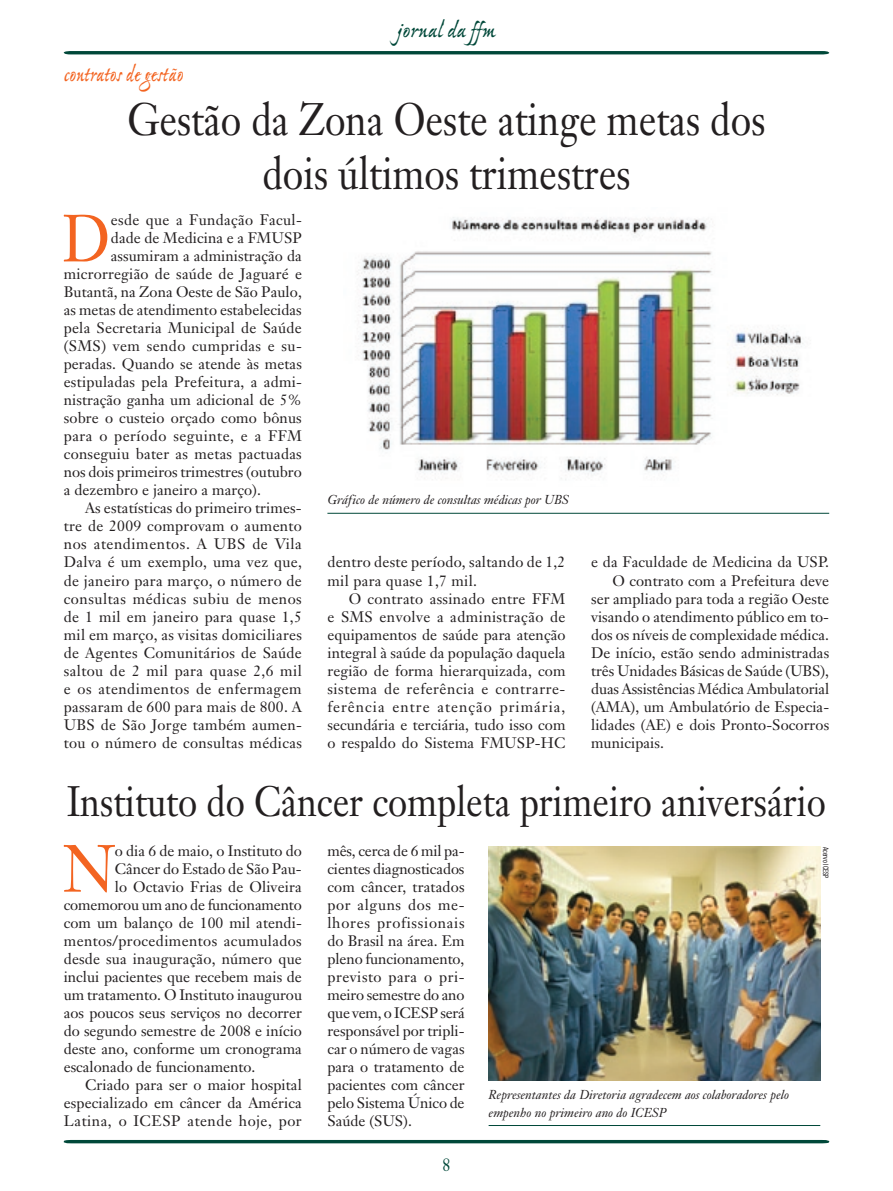
<style>
.page{position:relative;width:893px;height:1191px;background:#fff}
.page>*{position:absolute;margin:0;border:0;box-sizing:border-box;transform-origin:0 0}
.t1{font:65.55px "Janson Text";color:#f36421;scale:.9 1}
.t2{font:45px/54px "Janson Text";color:#231f20;text-align:center;scale:.85 1}
.t3{font:42px "Janson Text";color:#231f20;scale:.85 1}
.t4{font:24px "Ex Ponto MM 450";color:#f36421;scale:.85 1}
.t5{font:24px "Ex Ponto MM 450";letter-spacing:-.01em;color:#004839}
.t6{font:18px "Janson Text";color:#004839;scale:.85 1}
.t7{font:15px/18px "Janson Text";letter-spacing:.005em;color:#231f20;text-align:justify}
.t8{font:15px "Janson Text";letter-spacing:.035em;color:#231f20}
.t9{font:15px "Janson Text";letter-spacing:.025em;color:#231f20}
.t10{font:15px "Janson Text";letter-spacing:.03em;color:#231f20}
.t11{font:italic 12.75px/18px "Janson Text";color:#231f20}
.t12{font:condensed 7.5px "Helvetica Neue";color:#231f20;scale:.85 1}
</style>
<div class="page">
<svg style="left:63px;top:1139px;width:767px;height:5px"></svg>
<svg style="left:64px;top:51px;width:765px;height:3px;background:#034a3b"></svg>
<img style="left:489px;top:846px;width:331px;height:234px">
<hr style="left:489px;top:1125px;width:331px;height:1px;background:#004839">
<img style="left:357px;top:217px;width:446px;height:263px">
<hr style="left:327px;top:513px;width:502px;height:1px;background:#004839">
<h3 class="t5" style="left:397px;top:18px;width:100px">jornal da ffm</h3>
<h3 class="t4" style="left:64px;top:62px;width:143px">contratos de gestão</h3>
<h2 class="t2" style="left:127px;top:92px;width:752px">Gestão da Zona Oeste atinge metas dos dois últimos trimestres</h2>
<h1 class="t1" style="left:62px;top:197px;width:56px">D</h1>
<p class="t7" style="left:111px;top:211px;width:191px">esde que a Fundação Facul-</p>
<p class="t7" style="left:111px;top:229px;width:193px">dade de Medicina e a FMUSP</p>
<p class="t7" style="left:111px;top:247px;width:193px">assumiram a administração da</p>
<p class="t7" style="left:64px;top:265px;width:240px">microrregião de saúde de Jaguaré e</p>
<p class="t7" style="left:64px;top:283px;width:240px">Butantã, na Zona Oeste de São Paulo,</p>
<p class="t7" style="left:64px;top:301px;width:239px">as metas de atendimento estabelecidas</p>
<p class="t7" style="left:64px;top:319px;width:239px">pela Secretaria Municipal de Saúde</p>
<p class="t10" style="left:64px;top:337px;width:240px">(SMS) vem sendo cumpridas e su-</p>
<p class="t7" style="left:64px;top:355px;width:240px">peradas. Quando se atende às metas</p>
<p class="t7" style="left:64px;top:373px;width:240px">estipuladas pela Prefeitura, a admi-</p>
<p class="t7" style="left:64px;top:391px;width:240px">nistração ganha um adicional de 5%</p>
<p class="t7" style="left:64px;top:409px;width:240px">sobre o custeio orçado como bônus</p>
<p class="t8" style="left:64px;top:427px;width:240px">para o período seguinte, e a FFM</p>
<p class="t7" style="left:64px;top:445px;width:240px">conseguiu bater as metas pactuadas</p>
<p class="t7" style="left:64px;top:463px;width:240px">nos dois primeiros trimestres (outubro</p>
<p class="t7" style="left:64px;top:481px;width:199px">a dezembro e janeiro a março).</p>
<p class="t7" style="left:85px;top:499px;width:218px">As estatísticas do primeiro trimes-</p>
<p class="t7" style="left:64px;top:517px;width:240px">tre de 2009 comprovam o aumento</p>
<p class="t8" style="left:64px;top:535px;width:240px">nos atendimentos. A UBS de Vila</p>
<p class="t7" style="left:64px;top:553px;width:240px">Dalva é um exemplo, uma vez que,</p>
<p class="t7" style="left:64px;top:571px;width:240px">de janeiro para março, o número de</p>
<p class="t8" style="left:64px;top:589px;width:239px">consultas médicas subiu de menos</p>
<p class="t7" style="left:64px;top:607px;width:240px">de 1 mil em janeiro para quase 1,5</p>
<p class="t7" style="left:64px;top:625px;width:240px">mil em março, as visitas domiciliares</p>
<p class="t7" style="left:64px;top:643px;width:240px">de Agentes Comunitários de Saúde</p>
<p class="t9" style="left:64px;top:661px;width:240px">saltou de 2 mil para quase 2,6 mil</p>
<p class="t10" style="left:64px;top:679px;width:240px">e os atendimentos de enfermagem</p>
<p class="t7" style="left:64px;top:697px;width:240px">passaram de 600 para mais de 800. A</p>
<p class="t7" style="left:64px;top:715px;width:240px">UBS de São Jorge também aumen-</p>
<p class="t7" style="left:64px;top:733px;width:240px">tou o número de consultas médicas</p>
<p class="t11" style="left:327px;top:491px;width:243px">Gráfico de número de consultas médicas por UBS</p>
<p class="t7" style="left:327px;top:553px;width:239px">dentro deste período, saltando de 1,2 mil para quase 1,7 mil.</p>
<p class="t7" style="left:327px;top:589px;width:240px;text-indent:21px">O contrato assinado entre FFM e SMS envolve a administração de equipamentos de saúde para atenção integral à saúde da população daquela região de forma hierarquizada, com sistema de referência e contrarre&shy;ferência entre atenção primária, secundária e terciária, tudo isso com o respaldo do Sistema FMUSP-HC</p>
<p class="t7" style="left:591px;top:553px;width:240px">e da Faculdade de Medicina da USP.</p>
<p class="t7" style="left:612px;top:571px;width:218px">O contrato com a Prefeitura deve</p>
<p class="t7" style="left:591px;top:589px;width:240px">ser ampliado para toda a região Oeste</p>
<p class="t7" style="left:591px;top:607px;width:240px">visando o atendimento público em to-</p>
<p class="t7" style="left:591px;top:625px;width:239px">dos os níveis de complexidade médica.</p>
<p class="t7" style="left:591px;top:643px;width:240px">De início, estão sendo administradas</p>
<p class="t7" style="left:591px;top:661px;width:239px">três Unidades Básicas de Saúde (UBS),</p>
<p class="t7" style="left:591px;top:679px;width:240px">duas Assistências Médica Ambulatorial</p>
<p class="t7" style="left:591px;top:697px;width:240px">(AMA), um Ambulatório de Especia-</p>
<p class="t7" style="left:591px;top:715px;width:240px">lidades (AE) e dois Pronto-Socorros</p>
<p class="t7" style="left:591px;top:733px;width:74px">municipais.</p>
<h3 class="t3" style="left:67px;top:775px;width:894px">Instituto do Câncer completa primeiro aniversário</h3>
<p class="t7" style="left:327px;top:841px;width:139px">mês, cerca de 6 mil pa&shy;cientes diagnosticados com câncer, tratados por alguns dos me&shy;lhores profissionais do Brasil na área. Em pleno funcionamento, previsto para o pri&shy;meiro semestre do ano que vem, o ICESP será responsável por tripli&shy;car o número de vagas para o tratamento de pacientes com câncer pelo Sistema Único de Saúde (SUS).</p>
<h1 class="t1" style="left:63px;top:827px;width:58px">N</h1>
<p class="t7" style="left:115px;top:841px;width:189px">o dia 6 de maio, o Instituto do</p>
<p class="t12" style="left:830px;top:846px;width:39px;rotate:90deg">Acervo ICESP</p>
<p class="t7" style="left:115px;top:859px;width:189px">Câncer do Estado de São Pau-</p>
<p class="t7" style="left:115px;top:877px;width:188px">lo Octavio Frias de Oliveira</p>
<p class="t7" style="left:64px;top:895px;width:239px">comemorou um ano de funcionamento</p>
<p class="t7" style="left:64px;top:913px;width:240px">com um balanço de 100 mil atendi-</p>
<p class="t9" style="left:64px;top:931px;width:240px">mentos/procedimentos acumulados</p>
<p class="t7" style="left:64px;top:949px;width:240px">desde sua inauguração, número que</p>
<p class="t7" style="left:64px;top:967px;width:240px">inclui pacientes que recebem mais de</p>
<p class="t7" style="left:64px;top:985px;width:240px">um tratamento. O Instituto inaugurou</p>
<p class="t7" style="left:64px;top:1003px;width:240px">aos poucos seus serviços no decorrer</p>
<p class="t7" style="left:64px;top:1021px;width:240px">do segundo semestre de 2008 e início</p>
<p class="t7" style="left:64px;top:1039px;width:240px">deste ano, conforme um cronograma</p>
<p class="t7" style="left:64px;top:1057px;width:193px">escalonado de funcionamento.</p>
<p class="t7" style="left:85px;top:1075px;width:218px">Criado para ser o maior hospital</p>
<p class="t7" style="left:64px;top:1093px;width:240px">especializado em câncer da América</p>
<p class="t8" style="left:64px;top:1111px;width:240px">Latina, o ICESP atende hoje, por</p>
<p class="t11" style="left:489px;top:1085px;width:302px">Representantes da Diretoria agradecem aos colaboradores pelo empenho no primeiro ano do ICESP</p>
<p class="t6" style="left:442px;top:1153px;width:11px">8</p>
</div>
